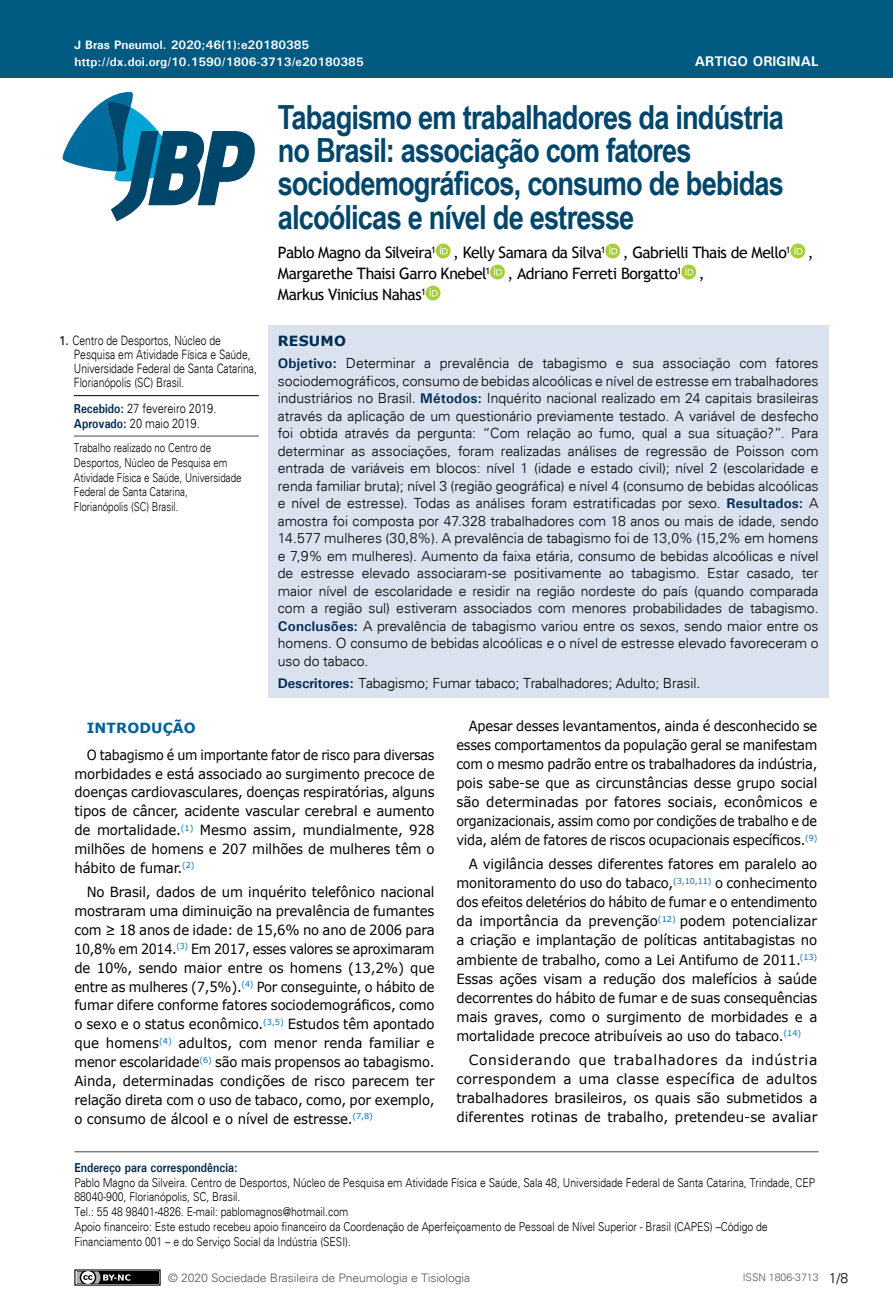
<style>
.page{position:relative;width:893px;height:1315px;background:#fff}
.page>*{position:absolute;margin:0;border:0;box-sizing:border-box;transform-origin:0 0}
.t1{font:700 33.25px/33.2px "Arial Narrow";letter-spacing:-.025em;color:#00466b}
.t2{font:15.75px/21px "Trebuchet MS";letter-spacing:-.035em;color:#000}
.t3{font:300 14px/17.5px "Univers";letter-spacing:-.01em;color:#000;text-align:justify}
.t4{font:14px/18.9px "Verdana";letter-spacing:-.01em;color:#000;text-align:justify;scale:.95 1}
.t5{font:14px/19.1px "Verdana";letter-spacing:-.01em;color:#000;text-align:justify;scale:.93 1}
.t6{font:14px/18.9px "Verdana";letter-spacing:-.01em;color:#000;text-align:justify;scale:.91 1}
.t7{font:14px/19.1px "Verdana";letter-spacing:-.01em;color:#000;text-align:justify}
.t8{font:700 14px "Univers";color:#fff}
.t9{font:700 14px "Verdana";letter-spacing:.01em;color:#01609a}
.t10{font:700 14px "Verdana";letter-spacing:.015em;color:#002b51}
.t11{font:300 12.95px/14px "Univers";color:#000;scale:.8 1}
.t12{font:300 12.95px/14.9px "Univers";color:#000;scale:.85 1}
.t13{font:700 12.95px "Univers";color:#002b51;scale:.85 1}
.t14{font:300 12.25px/14.7px "Univers";color:#000;scale:.85 1}
.t15{font:300 12.25px/14.7px "Univers";color:#000;scale:.8 1}
.t16{font:700 12.25px "Univers";color:#fff}
.t17{font:300 11.72px "Univers";letter-spacing:-.01em;color:#58595b;scale:1.04 1}
.t18{font:300 10.5px "Univers";color:#58595b}
.s1{font-weight:700;color:#002b51}
</style>
<div class="page">
<div style="left:0;top:0;width:893px;height:78px;background:#005a82"></div>
<svg style="left:62px;top:91px;width:193px;height:130px"></svg>
<div style="left:75px;top:1270px;width:85px;height:15px;background:#000"></div>
<div style="left:74px;top:1269px;width:87px;height:16px;border:1px solid #000"></div>
<svg style="left:74px;top:1269px;width:56px;height:17px"></svg>
<div style="left:268px;top:325px;width:560px;height:372px;background:#dbe2ef"></div>
<svg style="left:436px;top:243px;width:15px;height:15px"></svg>
<svg style="left:440px;top:246px;width:8px;height:8px"></svg>
<svg style="left:605px;top:247px;width:16px;height:11px"></svg>
<svg style="left:605px;top:243px;width:15px;height:15px"></svg>
<svg style="left:609px;top:246px;width:8px;height:8px"></svg>
<svg style="left:790px;top:247px;width:16px;height:11px"></svg>
<svg style="left:790px;top:243px;width:15px;height:15px"></svg>
<svg style="left:794px;top:246px;width:8px;height:8px"></svg>
<svg style="left:490px;top:264px;width:15px;height:15px"></svg>
<svg style="left:494px;top:267px;width:8px;height:8px"></svg>
<svg style="left:681px;top:268px;width:16px;height:11px"></svg>
<svg style="left:681px;top:264px;width:15px;height:15px"></svg>
<svg style="left:685px;top:267px;width:8px;height:8px"></svg>
<svg style="left:426px;top:286px;width:15px;height:14px"></svg>
<svg style="left:426px;top:285px;width:14px;height:15px"></svg>
<svg style="left:430px;top:288px;width:8px;height:8px"></svg>
<hr style="left:74px;top:1151px;width:745px;height:1px;background:#464547">
<hr style="left:74px;top:395px;width:185px;height:1px;background:#000">
<hr style="left:74px;top:436px;width:185px;height:1px;background:#464547">
<p class="t16" style="left:74px;top:37px;width:236px">J Bras Pneumol. 2020;46(1):e20180385</p>
<p class="t16" style="left:74px;top:54px;width:291px">http://dx.doi.org/10.1590/1806-3713/e20180385</p>
<p class="t8" style="left:695px;top:52px;width:125px">ARTIGO ORIGINAL</p>
<p class="t11" style="left:74px;top:333px;width:230px;text-indent:-15px"><span class="s1">1.</span> Centro de Desportos, Núcleo de Pesquisa em Atividade Física e Saúde, Universidade Federal de Santa Catarina, Florianópolis (SC) Brasil.</p>
<p class="t12" style="left:74px;top:401px;width:169px"><span class="s1">Recebido:</span> 27 fevereiro 2019.<br><span class="s1">Aprovado:</span> 20 maio 2019.</p>
<p class="t15" style="left:74px;top:441px;width:211px">Trabalho realizado no Centro de<br>Desportos, Núcleo de Pesquisa em<br>Atividade Física e Saúde, Universidade<br>Federal de Santa Catarina,<br>Florianópolis (SC) Brasil.</p>
<h1 class="t1" style="left:278px;top:99px;width:508px">Tabagismo em trabalhadores da indústria no Brasil: associação com fatores sociodemográficos, consumo de bebidas alcoólicas e nível de estresse</h1>
<p class="t2" style="left:278px;top:243px;width:537px">Pablo Magno da Silveira<sup>1</sup> , Kelly Samara da Silva<sup>1</sup> , Gabrielli Thais de Mello<sup>1</sup> ,<br>Margarethe Thaisi Garro Knebel<sup>1</sup> , Adriano Ferreti Borgatto<sup>1</sup> ,<br>Markus Vinicius Nahas<sup>1</sup></p>
<p class="t10" style="left:278px;top:331px;width:70px">RESUMO</p>
<p class="t3" style="left:278px;top:355px;width:542px"><span class="s1">Objetivo:</span> Determinar a prevalência de tabagismo e sua associação com fatores sociodemográficos, consumo de bebidas alcoólicas e nível de estresse em trabalhadores industriários no Brasil. <span class="s1">Métodos:</span> Inquérito nacional realizado em 24 capitais brasileiras através da aplicação de um questionário previamente testado. A variável de desfecho foi obtida através da pergunta: “Com relação ao fumo, qual a sua situação?”. Para determinar as associações, foram realizadas análises de regressão de Poisson com entrada de variáveis em blocos: nível 1 (idade e estado civil); nível 2 (escolaridade e renda familiar bruta); nível 3 (região geográfica) e nível 4 (consumo de bebidas alcoólicas e nível de estresse). Todas as análises foram estratificadas por sexo. <span class="s1">Resultados:</span> A amostra foi composta por 47.328 trabalhadores com 18 anos ou mais de idade, sendo 14.577 mulheres (30,8%). A prevalência de tabagismo foi de 13,0% (15,2% em homens e 7,9% em mulheres). Aumento da faixa etária, consumo de bebidas alcoólicas e nível de estresse elevado associaram-se positivamente ao tabagismo. Estar casado, ter maior nível de escolaridade e residir na região nordeste do país (quando comparada com a região sul) estiveram associados com menores probabilidades de tabagismo.<br><span class="s1">Conclusões:</span> A prevalência de tabagismo variou entre os sexos, sendo maior entre os homens. O consumo de bebidas alcoólicas e o nível de estresse elevado favoreceram o uso do tabaco.</p>
<p class="t3" style="left:278px;top:674px;width:424px"><span class="s1">Descritores:</span> Tabagismo; Fumar tabaco; Trabalhadores; Adulto; Brasil.</p>
<p class="t9" style="left:87px;top:718px;width:111px">INTRODUÇÃO</p>
<p class="t6" style="left:74px;top:745px;width:397px;text-indent:12px">O tabagismo é um importante fator de risco para diversas morbidades e está associado ao surgimento precoce de doenças cardiovasculares, doenças respiratórias, alguns tipos de câncer, acidente vascular cerebral e aumento de mortalidade.<sup>(1)</sup> Mesmo assim, mundialmente, 928 milhões de homens e 207 milhões de mulheres têm o hábito de fumar.<sup>(2)</sup></p>
<p class="t4" style="left:74px;top:882px;width:381px;text-indent:12px">No Brasil, dados de um inquérito telefônico nacional mostraram uma diminuição na prevalência de fumantes com ≥ 18 anos de idade: de 15,6% no ano de 2006 para 10,8% em 2014.<sup>(3)</sup> Em 2017, esses valores se aproximaram de 10%, sendo maior entre os homens (13,2%) que entre as mulheres (7,5%).<sup>(4)</sup> Por conseguinte, o hábito de fumar difere conforme fatores sociodemográficos, como o sexo e o status econômico.<sup>(3,5)</sup> Estudos têm apontado que homens<sup>(4)</sup> adultos, com menor renda familiar e menor escolaridade<sup>(6)</sup> são mais propensos ao tabagismo.<br>Ainda, determinadas condições de risco parecem ter relação direta com o uso de tabaco, como, por exemplo, o consumo de álcool e o nível de estresse.<sup>(7,8)</sup></p>
<p class="t5" style="left:456px;top:716px;width:390px;text-indent:12px">Apesar desses levantamentos, ainda é desconhecido se esses comportamentos da população geral se manifestam com o mesmo padrão entre os trabalhadores da indústria, pois sabe-se que as circunstâncias desse grupo social são determinadas por fatores sociais, econômicos e organizacionais, assim como por condições de trabalho e de vida, além de fatores de riscos ocupacionais específicos.<sup>(9)</sup></p>
<p class="t4" style="left:456px;top:855px;width:381px;text-indent:12px">A vigilância desses diferentes fatores em paralelo ao monitoramento do uso do tabaco,<sup>(3,10,11)</sup> o conhecimento dos efeitos deletérios do hábito de fumar e o entendimento da importância da prevenção<sup>(12)</sup> podem potencializar a criação e implantação de políticas antitabagistas no ambiente de trabalho, como a Lei Antifumo de 2011.<sup>(13)<br></sup>Essas ações visam a redução dos malefícios à saúde decorrentes do hábito de fumar e de suas consequências mais graves, como o surgimento de morbidades e a mortalidade precoce atribuíveis ao uso do tabaco.<sup>(14)</sup></p>
<p class="t7" style="left:456px;top:1050px;width:362px;text-indent:12px">Considerando que trabalhadores da indústria correspondem a uma classe específica de adultos trabalhadores brasileiros, os quais são submetidos a diferentes rotinas de trabalho, pretendeu-se avaliar</p>
<p class="t13" style="left:74px;top:1159px;width:194px">Endereço para correspondência:</p>
<p class="t14" style="left:74px;top:1175px;width:873px">Pablo Magno da Silveira. Centro de Desportos, Núcleo de Pesquisa em Atividade Física e Saúde, Sala 48, Universidade Federal de Santa Catarina, Trindade, CEP 88040-900, Florianópolis, SC, Brasil.<br>Tel.: 55 48 98401-4826. E-mail: pablomagnos@hotmail.com<br>Apoio financeiro: Este estudo recebeu apoio financeiro da Coordenação de Aperfeiçoamento de Pessoal de Nível Superior - Brasil (CAPES) –Código de Financiamento 001 – e do Serviço Social da Indústria (SESI).</p>
<p class="t17" style="left:168px;top:1270px;width:292px">© 2020 Sociedade Brasileira de Pneumologia e Tisiologia</p>
<p class="t18" style="left:743px;top:1271px;width:77px">ISSN 1806-3713</p>
<p class="t3" style="left:829px;top:1269px;width:21px">1/8</p>
</div>
